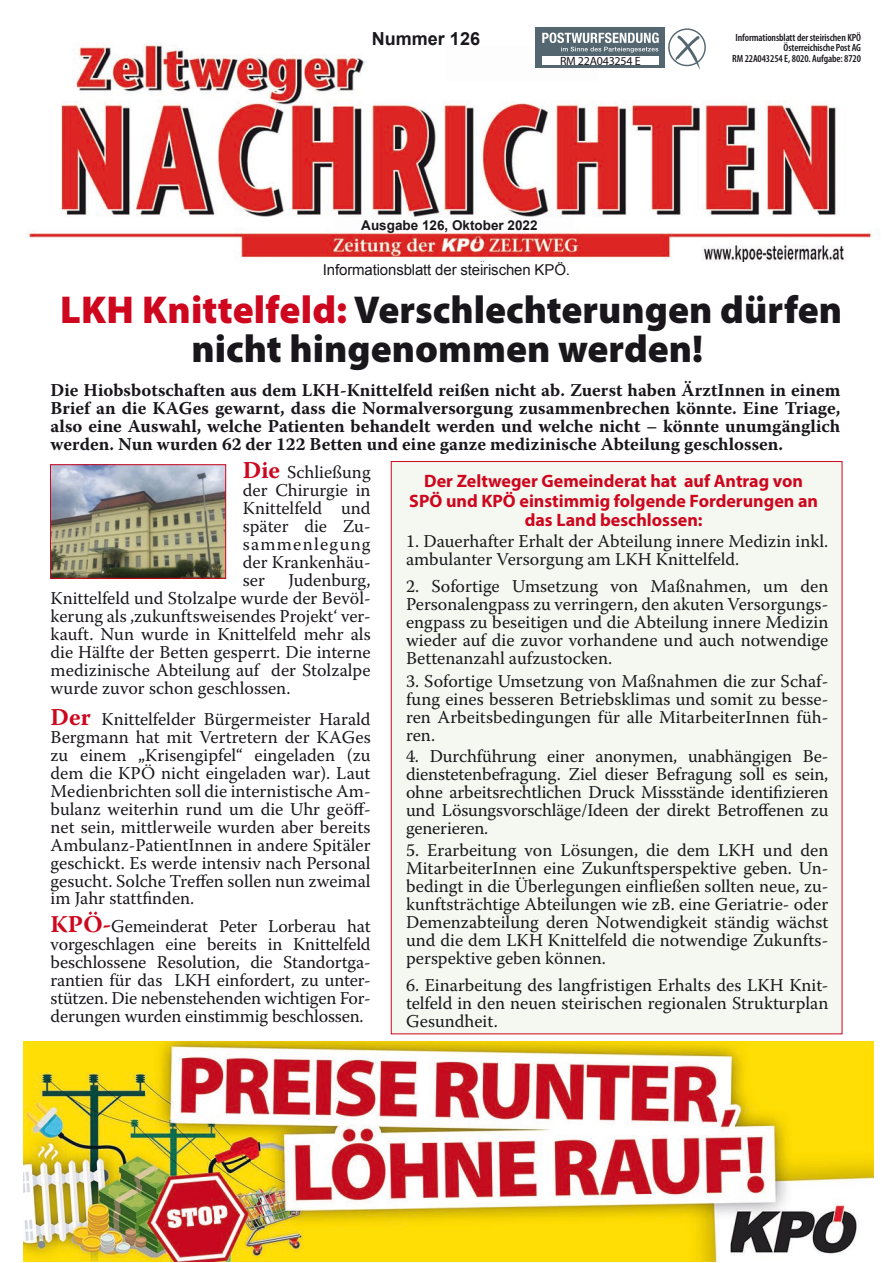
<style>
.page{position:relative;width:893px;height:1263px;background:#fff}
.page>*{position:absolute;margin:0;border:0;box-sizing:border-box;transform-origin:0 0}
.t1{font:900 39px "Myriad Pro";color:#1a171c}
.t2{font:18px/18px "Warnock Pro";color:#1a171c;text-align:justify}
.t3{font:700 18px/18px "Warnock Pro";color:#1a171c;text-align:justify}
.t4{font:700 18px/19.5px "Myriad Pro";color:#ce061e;text-align:center}
.t5{font:700 18px "Arial";color:#1a171c}
.t6{font:15px "Arial";letter-spacing:-.01em;color:#1a171c}
.t7{font:700 13.5px "Arial";color:#1a171c}
.t8{font:12px "Myriad Pro";letter-spacing:-.02em;color:#1a171c}
.t9{font:600 condensed 10.5px "Myriad Pro";letter-spacing:-.01em;color:#1a171c}
.s1{color:#ce061e}
.s2{font-weight:700;font-size:24px;color:#cd071e}
</style>
<div class="page">
<img style="left:27px;top:32px;width:847px;height:229px">
<img style="left:447px;top:47px;width:150px;height:33px">
<img style="left:335px;top:217px;width:238px;height:15px">
<img style="left:23px;top:1042px;width:851px;height:219px">
<div style="left:391px;top:461px;width:451px;height:573px;background:#f4f8f0"></div>
<img style="left:52px;top:466px;width:172px;height:110px">
<div style="left:50px;top:464px;width:176px;height:114px;border:1px solid #ce061e"></div>
<div style="left:536px;top:28px;width:129px;height:40px;background:#546770"></div>
<svg style="left:542px;top:33px;width:117px;height:20px"></svg>
<svg style="left:667px;top:28px;width:39px;height:42px"></svg>
<div style="left:542px;top:57px;width:116px;height:8px;background:#fff"></div>
<p class="t5" style="left:372px;top:27px;width:110px">Nummer 126</p>
<p class="t8" style="left:560px;top:53px;width:82px">RM 22A043254 E</p>
<p class="t7" style="left:361px;top:217px;width:178px">Ausgabe 126, Oktober 2022</p>
<p class="t6" style="left:323px;top:260px;width:249px">Informationsblatt der steirischen KPÖ.</p>
<p class="t9" style="left:735px;top:31px;width:127px">Informationsblatt der steirischen KPÖ</p>
<p class="t9" style="left:784px;top:41px;width:79px">Österreichische Post AG</p>
<p class="t9" style="left:732px;top:52px;width:130px">RM 22A043254 E, 8020. Aufgabe: 8720</p>
<p class="t1" style="left:60px;top:284px;width:783px"><span class="s1">LKH Knittelfeld:</span> Verschlechterungen dürfen</p>
<p class="t1" style="left:191px;top:323px;width:513px">nicht hingenommen werden!</p>
<p class="t3" style="left:51px;top:380px;width:791px">Die Hiobsbotschaften aus dem LKH-Knittelfeld reißen nicht ab. Zuerst haben ÄrztInnen in einem Brief an die KAGes gewarnt, dass die Normalversorgung zusammenbrechen könnte. Eine Triage, also eine Auswahl, welche Patienten behandelt werden und welche nicht – könnte unumgänglich werden. Nun wurden 62 der 122 Betten und eine ganze medizinische Abteilung geschlossen.</p>
<p class="t2" style="left:243px;top:463px;width:129px"><span class="s2">Die</span> Schließung der Chirurgie in Knittelfeld und später die Zu&shy;sammenlegung der Krankenhäu&shy;ser</p>
<p class="t2" style="left:51px;top:571px;width:322px;text-indent:238px">Judenburg, Knittelfeld und Stolzalpe wurde der Bevöl&shy;kerung als ,zukunftsweisendes Projekt‘ ver&shy;kauft. Nun wurde in Knittelfeld mehr als die Hälfte der Betten gesperrt. Die interne medizinische Abteilung auf der Stolzalpe wurde zuvor schon geschlossen.</p>
<p class="t2" style="left:51px;top:710px;width:322px"><span class="s2">Der</span> Knittelfelder Bürgermeister Harald Bergmann hat mit Vertretern der KAGes zu einem „Krisengipfel“ eingeladen (zu dem die KPÖ nicht eingeladen war). Laut Medienbrichten soll die internistische Am&shy;bulanz weiterhin rund um die Uhr geöff&shy;net sein, mittlerweile wurden aber bereits Ambulanz-PatientInnen in andere Spitäler geschickt. Es werde intensiv nach Personal gesucht. Solche Treffen sollen nun zweimal im Jahr stattfinden.</p>
<p class="t2" style="left:51px;top:917px;width:322px"><span class="s2">KPÖ-</span>Gemeinderat Peter Lorberau hat vorgeschlagen eine bereits in Knittelfeld beschlossene Resolution, die Standortga&shy;rantien für das LKH einfordert, zu unter&shy;stützen. Die nebenstehenden wichtigen For&shy;derungen wurden einstimmig beschlossen.</p>
<p class="t4" style="left:409px;top:471px;width:410px">Der Zeltweger Gemeinderat hat auf Antrag von<br>SPÖ und KPÖ einstimmig folgende Forderungen an das Land beschlossen:</p>
<p class="t2" style="left:406px;top:532px;width:424px">1. Dauerhafter Erhalt der Abteilung innere Medizin inkl. ambulanter Versorgung am LKH Knittelfeld.</p>
<p class="t2" style="left:406px;top:577px;width:424px">2. Sofortige Umsetzung von Maßnahmen, um den Personalengpass zu verringern, den akuten Versorgungs&shy;engpass zu beseitigen und die Abteilung innere Medizin wieder auf die zuvor vorhandene und auch notwendige Bettenanzahl aufzustocken.</p>
<p class="t2" style="left:406px;top:671px;width:424px">3. Sofortige Umsetzung von Maßnahmen die zur Schaf&shy;fung eines besseren Betriebsklimas und somit zu besse&shy;ren Arbeitsbedingungen für alle MitarbeiterInnen füh&shy;ren.</p>
<p class="t2" style="left:406px;top:746px;width:424px">4. Durchführung einer anonymen, unabhängigen Be&shy;dienstetenbefragung. Ziel dieser Befragung soll es sein, ohne arbeitsrechtlichen Druck Missstände identifizieren und Lösungsvorschläge/Ideen der direkt Betroffenen zu generieren.</p>
<p class="t2" style="left:406px;top:841px;width:424px">5. Erarbeitung von Lösungen, die dem LKH und den MitarbeiterInnen eine Zukunftsperspektive geben. Un&shy;bedingt in die Überlegungen einfließen sollten neue, zu&shy;kunftsträchtige Abteilungen wie zB. eine Geriatrie- oder Demenzabteilung deren Notwendigkeit ständig wächst und die dem LKH Knittelfeld die notwendige Zukunfts&shy;perspektive geben können.</p>
<p class="t2" style="left:406px;top:976px;width:424px">6. Einarbeitung des langfristigen Erhalts des LKH Knit&shy;telfeld in den neuen steirischen regionalen Strukturplan Gesundheit.</p>
</div>
